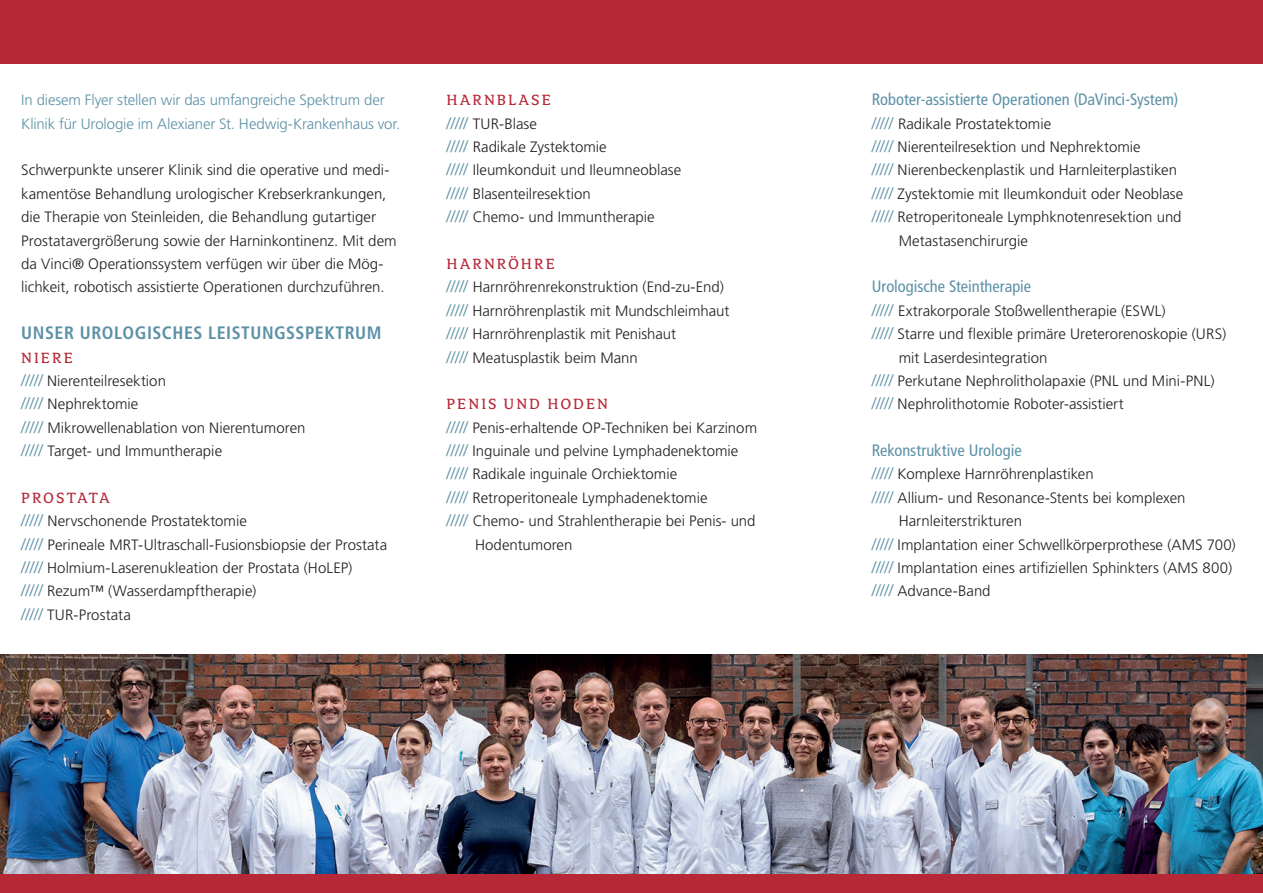
<style>
.page{position:relative;width:1263px;height:893px;background:#fff}
.page>*{position:absolute;margin:0;border:0;box-sizing:border-box;transform-origin:0 0}
.t1{font:700 condensed 18px "Frutiger LT Std";letter-spacing:.03em;color:#5d91a7}
.t2{font:condensed 16.5px "Frutiger LT Std";color:#5d91a7}
.t3{font:16.5px "Avance";letter-spacing:.125em;color:#b72837}
.t4{font:300 15px/23.4px "Frutiger LT Std";color:#231f20}
.t5{font:300 15px/23.4px "Frutiger LT Std";letter-spacing:-.01em;color:#5d91a7}
.s1{font-size:16.5px;color:#5d91a7}
</style>
<div class="page">
<div style="left:0;top:0;width:1263px;height:64px;background:#b72837"></div>
<div style="left:0;top:873px;width:1263px;height:20px;background:#b72837"></div>
<img style="left:0;top:655px;width:1263px;height:218px">
<p class="t5" style="left:21px;top:89px;width:381px">In diesem Flyer stellen wir das umfangreiche Spektrum der<br>Klinik für Urologie im Alexianer St. Hedwig-Krankenhaus vor.</p>
<p class="t4" style="left:21px;top:159px;width:377px">Schwerpunkte unserer Klinik sind die operative und medi&shy;kamentöse Behandlung urologischer Krebserkrankungen, die Therapie von Steinleiden, die Behandlung gutartiger Prostatavergrößerung sowie der Harninkontinenz. Mit dem da Vinci® Operationssystem verfügen wir über die Mög&shy;lichkeit, robotisch assistierte Operationen durchzuführen.</p>
<p class="t1" style="left:21px;top:322px;width:362px">UNSER UROLOGISCHES LEISTUNGSSPEKTRUM</p>
<p class="t3" style="left:21px;top:349px;width:53px">NIERE</p>
<p class="t4" style="left:21px;top:369px;width:286px"><span class="s1">/////</span> Nierenteilresektion<br><span class="s1">/////</span> Nephrektomie<br><span class="s1">/////</span> Mikrowellenablation von Nierentumoren <span class="s1">/////</span> Target- und Immuntherapie</p>
<p class="t3" style="left:21px;top:489px;width:90px">PROSTATA</p>
<p class="t4" style="left:21px;top:510px;width:367px"><span class="s1">/////</span> Nervschonende Prostatektomie<br><span class="s1">/////</span> Perineale MRT-Ultraschall-Fusionsbiopsie der Prostata <span class="s1">/////</span> Holmium-Laserenukleation der Prostata (HoLEP)<br><span class="s1">/////</span> Rezum™ (Wasserdampftherapie)<br><span class="s1">/////</span> TUR-Prostata</p>
<p class="t3" style="left:446px;top:91px;width:106px">HARNBLASE</p>
<p class="t4" style="left:446px;top:112px;width:236px"><span class="s1">/////</span> TUR-Blase<br><span class="s1">/////</span> Radikale Zystektomie<br><span class="s1">/////</span> Ileumkonduit und Ileumneoblase <span class="s1">/////</span> Blasenteilresektion<br><span class="s1">/////</span> Chemo- und Immuntherapie</p>
<p class="t3" style="left:446px;top:255px;width:110px">HARNRÖHRE</p>
<p class="t4" style="left:446px;top:276px;width:284px"><span class="s1">/////</span> Harnröhrenrekonstruktion (End-zu-End) <span class="s1">/////</span> Harnröhrenplastik mit Mundschleimhaut <span class="s1">/////</span> Harnröhrenplastik mit Penishaut<br><span class="s1">/////</span> Meatusplastik beim Mann</p>
<p class="t3" style="left:446px;top:395px;width:163px">PENIS UND HODEN</p>
<p class="t4" style="left:446px;top:416px;width:312px"><span class="s1">/////</span> Penis-erhaltende OP-Techniken bei Karzinom</p>
<p class="t4" style="left:446px;top:439px;width:293px"><span class="s1">/////</span> Inguinale und pelvine Lymphadenektomie</p>
<p class="t4" style="left:446px;top:463px;width:232px"><span class="s1">/////</span> Radikale inguinale Orchiektomie</p>
<p class="t4" style="left:446px;top:486px;width:262px"><span class="s1">/////</span> Retroperitoneale Lymphadenektomie</p>
<p class="t4" style="left:446px;top:510px;width:311px"><span class="s1">/////</span> Chemo- und Strahlentherapie bei Penis- und</p>
<p class="t4" style="left:475px;top:533px;width:99px">Hodentumoren</p>
<p class="t2" style="left:872px;top:90px;width:308px">Roboter-assistierte Operationen (DaVinci-System)</p>
<p class="t4" style="left:872px;top:112px;width:181px"><span class="s1">/////</span> Radikale Prostatektomie</p>
<p class="t4" style="left:872px;top:135px;width:270px"><span class="s1">/////</span> Nierenteilresektion und Nephrektomie</p>
<p class="t4" style="left:872px;top:159px;width:307px"><span class="s1">/////</span> Nierenbeckenplastik und Harnleiterplastiken</p>
<p class="t4" style="left:872px;top:182px;width:313px"><span class="s1">/////</span> Zystektomie mit Ileumkonduit oder Neoblase</p>
<p class="t4" style="left:872px;top:206px;width:311px"><span class="s1">/////</span> Retroperitoneale Lymphknotenresektion und</p>
<p class="t4" style="left:899px;top:229px;width:131px">Metastasenchirurgie</p>
<p class="t2" style="left:872px;top:277px;width:161px">Urologische Steintherapie</p>
<p class="t4" style="left:872px;top:299px;width:295px"><span class="s1">/////</span> Extrakorporale Stoßwellentherapie (ESWL)</p>
<p class="t4" style="left:872px;top:322px;width:356px"><span class="s1">/////</span> Starre und flexible primäre Ureterorenoskopie (URS)</p>
<p class="t4" style="left:899px;top:346px;width:150px">mit Laserdesintegration</p>
<p class="t4" style="left:872px;top:369px;width:344px"><span class="s1">/////</span> Perkutane Nephrolitholapaxie (PNL und Mini-PNL)</p>
<p class="t4" style="left:872px;top:393px;width:253px"><span class="s1">/////</span> Nephrolithotomie Roboter-assistiert</p>
<p class="t2" style="left:872px;top:441px;width:151px">Rekonstruktive Urologie</p>
<p class="t4" style="left:872px;top:463px;width:223px"><span class="s1">/////</span> Komplexe Harnröhrenplastiken</p>
<p class="t4" style="left:872px;top:486px;width:315px"><span class="s1">/////</span> Allium- und Resonance-Stents bei komplexen</p>
<p class="t4" style="left:899px;top:510px;width:125px">Harnleiterstrikturen</p>
<p class="t4" style="left:872px;top:533px;width:366px"><span class="s1">/////</span> Implantation einer Schwellkörperprothese (AMS 700)</p>
<p class="t4" style="left:872px;top:556px;width:362px"><span class="s1">/////</span> Implantation eines artifiziellen Sphinkters (AMS 800)</p>
<p class="t4" style="left:872px;top:580px;width:120px"><span class="s1">/////</span> Advance-Band</p>
</div>
